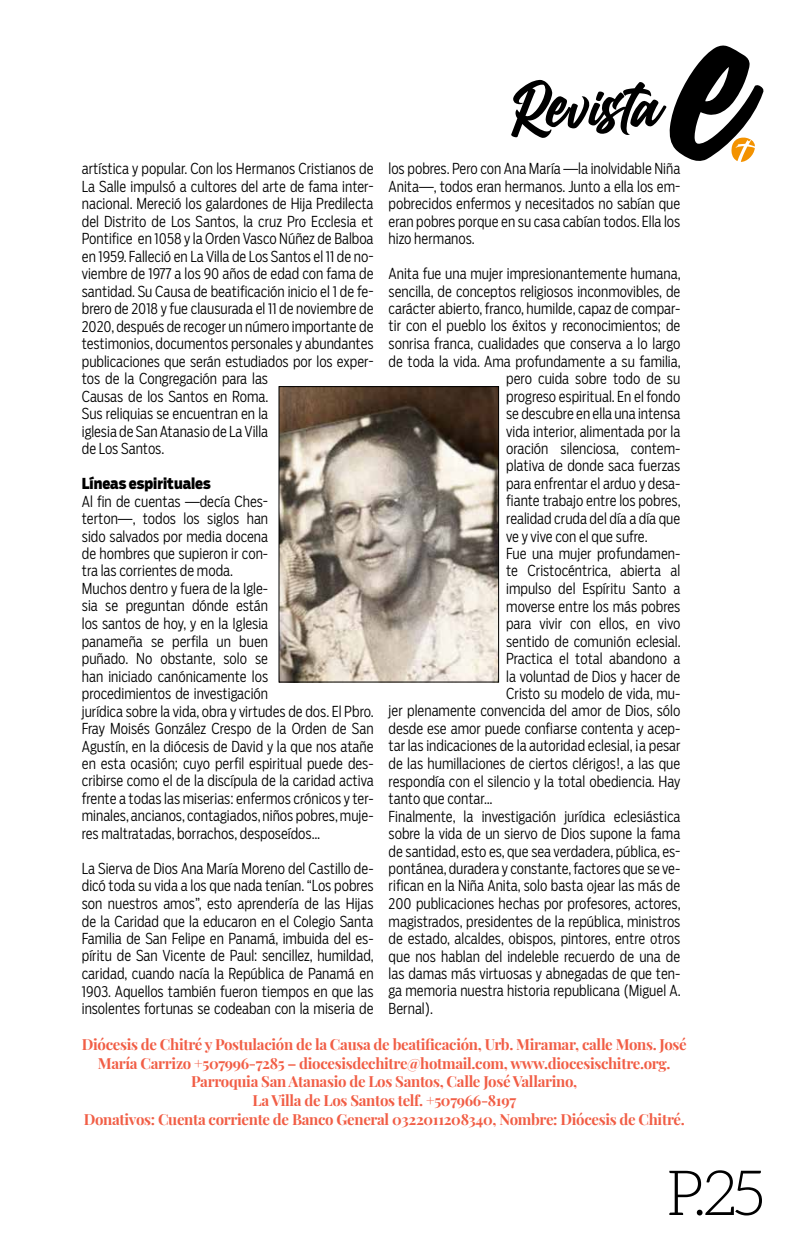
<style>
.page{position:relative;width:810px;height:1260px;background:#fff}
.page>*{position:absolute;margin:0;border:0;box-sizing:border-box;transform-origin:0 0}
.t1{font:300 62.5px "Aleo";color:#000}
.t2{font:300 15px/17.5px "Salvo Sans Cond";color:#000}
.t3{font:15px/18.8px "Playfair Display";letter-spacing:-.02em;color:#f15e46;text-align:center}
.t4{font:900 15px "Salvo Sans Cond";color:#000}
</style>
<div class="page">
<svg style="left:511px;top:45px;width:253px;height:117px"></svg>
<img style="left:281px;top:388px;width:216px;height:292px">
<div style="left:279px;top:386px;width:220px;height:296px;border:1px solid #000"></div>
<p class="t2" style="left:82px;top:159px;width:293px">artística y popular. Con los Hermanos Cristianos de La Salle impulsó a cultores del arte de fama inter&shy;nacional. Mereció los galardones de Hija Predilecta del Distrito de Los Santos, la cruz Pro Ecclesia et Pontifice en 1058 y la Orden Vasco Núñez de Balboa en 1959. Falleció en La Villa de Los Santos el 11 de no&shy;viembre de 1977 a los 90 años de edad con fama de santidad. Su Causa de beatificación inicio el 1 de fe&shy;brero de 2018 y fue clausurada el 11 de noviembre de 2020, después de recoger un número importante de testimonios, documentos personales y abundantes publicaciones que serán estudiados por los exper&shy;tos de la Congregación para las<br>Causas de los Santos en Roma.<br>Sus reliquias se encuentran en la<br>iglesia de San Atanasio de La Villa<br>de Los Santos.</p>
<p class="t4" style="left:82px;top:473px;width:131px">Líneas espirituales</p>
<p class="t2" style="left:82px;top:492px;width:294px">Al fin de cuentas —decía Ches-<br>terton—, todos los siglos han<br>sido salvados por media docena<br>de hombres que supieron ir con-<br>tra las corrientes de moda.<br>Muchos dentro y fuera de la Igle-<br>sia se preguntan dónde están<br>los santos de hoy, y en la Iglesia<br>panameña se perfila un buen<br>puñado. No obstante, solo se<br>han iniciado canónicamente los<br>procedimientos de investigación<br>jurídica sobre la vida, obra y virtudes de dos. El Pbro.<br>Fray Moisés González Crespo de la Orden de San Agustín, en la diócesis de David y la que nos atañe en esta ocasión; cuyo perfil espiritual puede des&shy;cribirse como el de la discípula de la caridad activa frente a todas las miserias: enfermos crónicos y ter&shy;minales, ancianos, contagiados, niños pobres, muje&shy;res maltratadas, borrachos, desposeídos…</p>
<p class="t2" style="left:82px;top:859px;width:294px;text-align:justify">La Sierva de Dios Ana María Moreno del Castillo de&shy;dicó toda su vida a los que nada tenían. “Los pobres son nuestros amos”, esto aprendería de las Hijas de la Caridad que la educaron en el Colegio Santa Familia de San Felipe en Panamá, imbuida del es&shy;píritu de San Vicente de Paul: sencillez, humildad, caridad, cuando nacía la República de Panamá en 1903. Aquellos también fueron tiempos en que las insolentes fortunas se codeaban con la miseria de</p>
<p class="t2" style="left:389px;top:159px;width:293px;text-align:justify">los pobres. Pero con Ana María —la inolvidable Niña Anita—, todos eran hermanos. Junto a ella los em&shy;pobrecidos enfermos y necesitados no sabían que eran pobres porque en su casa cabían todos. Ella los hizo hermanos.</p>
<p class="t2" style="left:389px;top:264px;width:294px">Anita fue una mujer impresionantemente humana,</p>
<p class="t2" style="left:389px;top:282px;width:293px">sencilla, de conceptos religiosos inconmovibles, de</p>
<p class="t2" style="left:389px;top:299px;width:293px">carácter abierto, franco, humilde, capaz de compar-</p>
<p class="t2" style="left:389px;top:317px;width:293px">tir con el pueblo los éxitos y reconocimientos; de</p>
<p class="t2" style="left:389px;top:334px;width:293px">sonrisa franca, cualidades que conserva a lo largo</p>
<p class="t2" style="left:389px;top:352px;width:294px">de toda la vida. Ama profundamente a su familia,</p>
<p class="t2" style="left:506px;top:369px;width:176px">pero cuida sobre todo de su</p>
<p class="t2" style="left:506px;top:387px;width:176px">progreso espiritual. En el fondo</p>
<p class="t2" style="left:506px;top:404px;width:176px">se descubre en ella una intensa</p>
<p class="t2" style="left:506px;top:422px;width:176px">vida interior, alimentada por la</p>
<p class="t2" style="left:506px;top:439px;width:176px">oración silenciosa, contem-</p>
<p class="t2" style="left:506px;top:457px;width:176px">plativa de donde saca fuerzas</p>
<p class="t2" style="left:506px;top:474px;width:176px">para enfrentar el arduo y desa-</p>
<p class="t2" style="left:506px;top:492px;width:176px">fiante trabajo entre los pobres,</p>
<p class="t2" style="left:506px;top:509px;width:176px">realidad cruda del día a día que</p>
<p class="t2" style="left:506px;top:527px;width:143px">ve y vive con el que sufre.</p>
<p class="t2" style="left:506px;top:544px;width:176px">Fue una mujer profundamen-</p>
<p class="t2" style="left:506px;top:562px;width:176px">te Cristocéntrica, abierta al</p>
<p class="t2" style="left:506px;top:579px;width:176px">impulso del Espíritu Santo a</p>
<p class="t2" style="left:506px;top:597px;width:176px">moverse entre los más pobres</p>
<p class="t2" style="left:506px;top:614px;width:176px">para vivir con ellos, en vivo</p>
<p class="t2" style="left:506px;top:632px;width:176px">sentido de comunión eclesial.</p>
<p class="t2" style="left:506px;top:649px;width:176px">Practica el total abandono a</p>
<p class="t2" style="left:506px;top:667px;width:176px">la voluntad de Dios y hacer de</p>
<p class="t2" style="left:506px;top:684px;width:176px">Cristo su modelo de vida, mu-</p>
<p class="t2" style="left:389px;top:702px;width:293px">jer plenamente convencida del amor de Dios, sólo</p>
<p class="t2" style="left:389px;top:719px;width:293px">desde ese amor puede confiarse contenta y acep-</p>
<p class="t2" style="left:389px;top:737px;width:293px">tar las indicaciones de la autoridad eclesial, ¡a pesar</p>
<p class="t2" style="left:389px;top:754px;width:293px">de las humillaciones de ciertos clérigos!, a las que</p>
<p class="t2" style="left:389px;top:772px;width:293px">respondía con el silencio y la total obediencia. Hay</p>
<p class="t2" style="left:389px;top:789px;width:105px">tanto que contar…</p>
<p class="t2" style="left:389px;top:807px;width:293px">Finalmente, la investigación jurídica eclesiástica</p>
<p class="t2" style="left:389px;top:824px;width:293px">sobre la vida de un siervo de Dios supone la fama</p>
<p class="t2" style="left:389px;top:842px;width:293px">de santidad, esto es, que sea verdadera, pública, es-</p>
<p class="t2" style="left:389px;top:859px;width:293px">pontánea, duradera y constante, factores que se ve-</p>
<p class="t2" style="left:389px;top:877px;width:293px">rifican en la Niña Anita, solo basta ojear las más de</p>
<p class="t2" style="left:389px;top:894px;width:294px">200 publicaciones hechas por profesores, actores,</p>
<p class="t2" style="left:389px;top:912px;width:293px">magistrados, presidentes de la república, ministros</p>
<p class="t2" style="left:389px;top:929px;width:293px">de estado, alcaldes, obispos, pintores, entre otros</p>
<p class="t2" style="left:389px;top:947px;width:293px">que nos hablan del indeleble recuerdo de una de</p>
<p class="t2" style="left:389px;top:964px;width:293px">las damas más virtuosas y abnegadas de que ten-</p>
<p class="t2" style="left:389px;top:982px;width:294px">ga memoria nuestra historia republicana (Miguel A.</p>
<p class="t2" style="left:389px;top:999px;width:46px">Bernal).</p>
<p class="t3" style="left:82px;top:1034px;width:606px">Diócesis de Chitré y Postulación de la Causa de beatificación, Urb. Miramar, calle Mons. José María Carrizo +507996-7285 – diocesisdechitre@hotmail.com, www.diocesischitre.org.<br>Parroquia San Atanasio de Los Santos, Calle José Vallarino,<br>La Villa de Los Santos telf. +507966-8197<br>Donativos: Cuenta corriente de Banco General 0322011208340, Nombre: Diócesis de Chitré.</p>
<h1 class="t1" style="left:666px;top:1159px;width:100px">P.25</h1>
</div>
